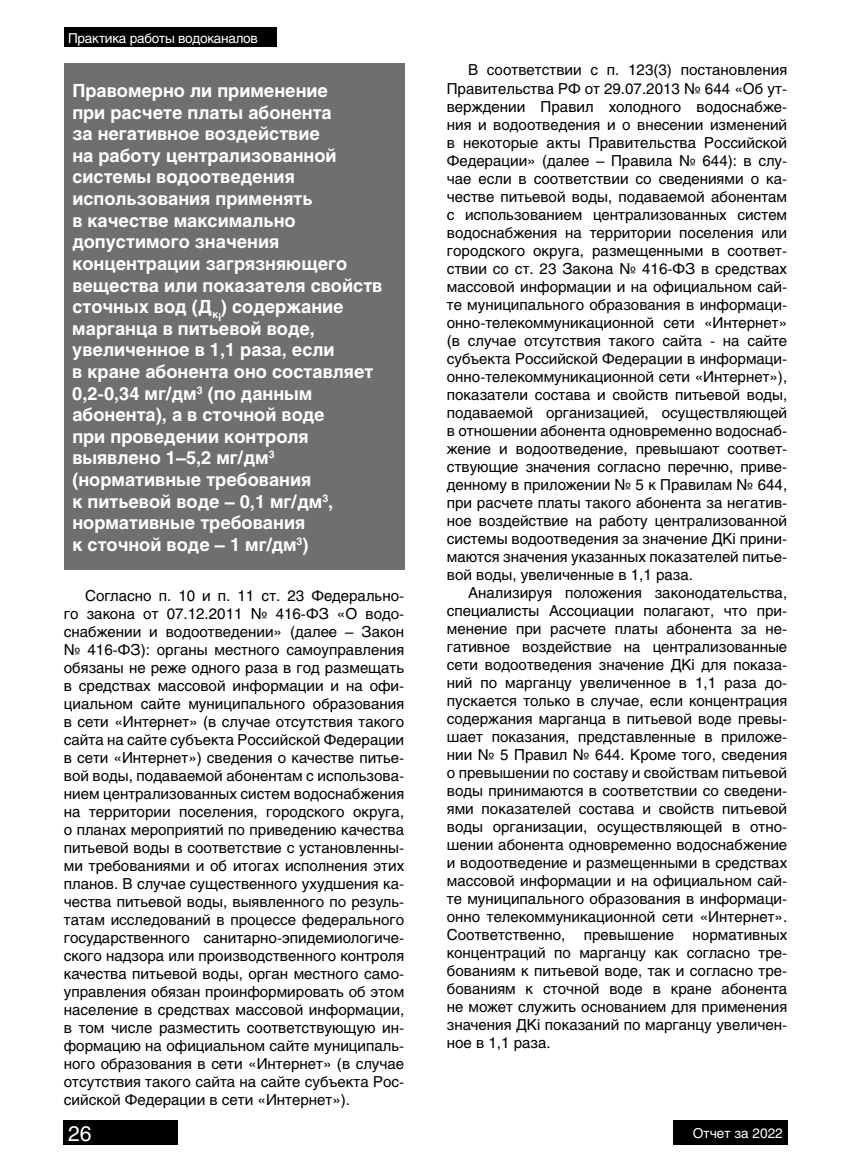
<style>
.page{position:relative;width:851px;height:1170px;background:#fff}
.page>*{position:absolute;margin:0;border:0;box-sizing:border-box;transform-origin:0 0}
.t1{font:21px "Helios C";color:#fff}
.t2{font:700 18px/21.6px "Helios C";color:#fff}
.t3{font:15px/18px "Helios C";color:#000;text-align:justify}
.t4{font:13.5px "Helios C";letter-spacing:-.02em;color:#fff}
.t5{font:13.5px "Helios C";color:#fff}
</style>
<div class="page">
<div style="left:64px;top:28px;width:212px;height:19px;background:#000"></div>
<div style="left:673px;top:1120px;width:114px;height:24px;background:#000"></div>
<div style="left:64px;top:1120px;width:114px;height:24px;background:#000"></div>
<div style="left:64px;top:64px;width:340px;height:506px;background:#706f6f"></div>
<p class="t4" style="left:68px;top:30px;width:191px">Практика работы водоканалов</p>
<p class="t2" style="left:72px;top:80px;width:311px">Правомерно ли применение<br>при расчете платы абонента<br>за негативное воздействие<br>на работу централизованной системы водоотведения использования применять<br>в качестве максимально допустимого значения концентрации загрязняющего вещества или показателя свойств сточных вод (Д<sub>кi</sub>) содержание марганца в питьевой воде, увеличенное в 1,1 раза, если<br>в кране абонента оно составляет<br>0,2-0,34 мг/дм<sup>3</sup> (по данным абонента), а в сточной воде<br>при проведении контроля выявлено 1–5,2 мг/дм<sup>3 </sup>(нормативные требования<br>к питьевой воде – 0,1 мг/дм<sup>3</sup>, нормативные требования<br>к сточной воде – 1 мг/дм<sup>3</sup>)</p>
<p class="t3" style="left:64px;top:586px;width:342px;text-indent:21px">Согласно п. 10 и п. 11 ст. 23 Федерально&shy;го закона от 07.12.2011 № 416‑ФЗ «О водо&shy;снабжении и водоотведении» (далее – Закон № 416‑ФЗ): органы местного самоуправления обязаны не реже одного раза в год размещать в средствах массовой информации и на офи&shy;циальном сайте муниципального образования в сети «Интернет» (в случае отсутствия такого сайта на сайте субъекта Российской Федерации в сети «Интернет») сведения о качестве питье&shy;вой воды, подаваемой абонентам с использова&shy;нием централизованных систем водоснабжения на территории поселения, городского округа, о планах мероприятий по приведению качества питьевой воды в соответствие с установленны&shy;ми требованиями и об итогах исполнения этих планов. В случае существенного ухудшения ка&shy;чества питьевой воды, выявленного по резуль&shy;татам исследований в процессе федерального государственного санитарно-эпидемиологиче&shy;ского надзора или производственного контроля качества питьевой воды, орган местного само&shy;управления обязан проинформировать об этом население в средствах массовой информации, в том числе разместить соответствующую ин&shy;формацию на официальном сайте муниципаль&shy;ного образования в сети «Интернет» (в случае отсутствия такого сайта на сайте субъекта Рос&shy;сийской Федерации в сети «Интернет»).</p>
<p class="t3" style="left:446px;top:61px;width:342px;text-indent:21px">В соответствии с п. 123(3) постановления Правительства РФ от 29.07.2013 № 644 «Об ут&shy;верждении Правил холодного водоснабже&shy;ния и водоотведения и о внесении изменений в некоторые акты Правительства Российской Федерации» (далее – Правила № 644): в слу&shy;чае если в соответствии со сведениями о ка&shy;честве питьевой воды, подаваемой абонентам с использованием централизованных систем водоснабжения на территории поселения или городского округа, размещенными в соответ&shy;ствии со ст. 23 Закона № 416‑ФЗ в средствах массовой информации и на официальном сай&shy;те муниципального образования в информаци&shy;онно-телекоммуникационной сети «Интернет» (в случае отсутствия такого сайта - на сайте субъекта Российской Федерации в информаци&shy;онно-телекоммуникационной сети «Интернет»), показатели состава и свойств питьевой воды, подаваемой организацией, осуществляющей в отношении абонента одновременно водоснаб&shy;жение и водоотведение, превышают соответ&shy;ствующие значения согласно перечню, приве&shy;денному в приложении № 5 к Правилам № 644, при расчете платы такого абонента за негатив&shy;ное воздействие на работу централизованной системы водоотведения за значение ДКi прини&shy;маются значения указанных показателей питье&shy;вой воды, увеличенные в 1,1 раза.</p>
<p class="t3" style="left:447px;top:583px;width:342px;text-indent:21px">Анализируя положения законодательства, специалисты Ассоциации полагают, что при&shy;менение при расчете платы абонента за не&shy;гативное воздействие на централизованные сети водоотведения значение ДКi для показа&shy;ний по марганцу увеличенное в 1,1 раза до&shy;пускается только в случае, если концентрация содержания марганца в питьевой воде превы&shy;шает показания, представленные в приложе&shy;нии № 5 Правил № 644. Кроме того, сведения о превышении по составу и свойствам питьевой воды принимаются в соответствии со сведени&shy;ями показателей состава и свойств питьевой воды организации, осуществляющей в отно&shy;шении абонента одновременно водоснабжение и водоотведение и размещенными в средствах массовой информации и на официальном сай&shy;те муниципального образования в информаци&shy;онно телекоммуникационной сети «Интернет».<br>Соответственно, превышение нормативных концентраций по марганцу как согласно тре&shy;бованиям к питьевой воде, так и согласно тре&shy;бованиям к сточной воде в кране абонента не может служить основанием для применения значения ДКi показаний по марганцу увеличен&shy;ное в 1,1 раза.</p>
<h1 class="t1" style="left:68px;top:1120px;width:25px">26</h1>
<p class="t5" style="left:692px;top:1124px;width:92px">Отчет за 2022</p>
</div>
